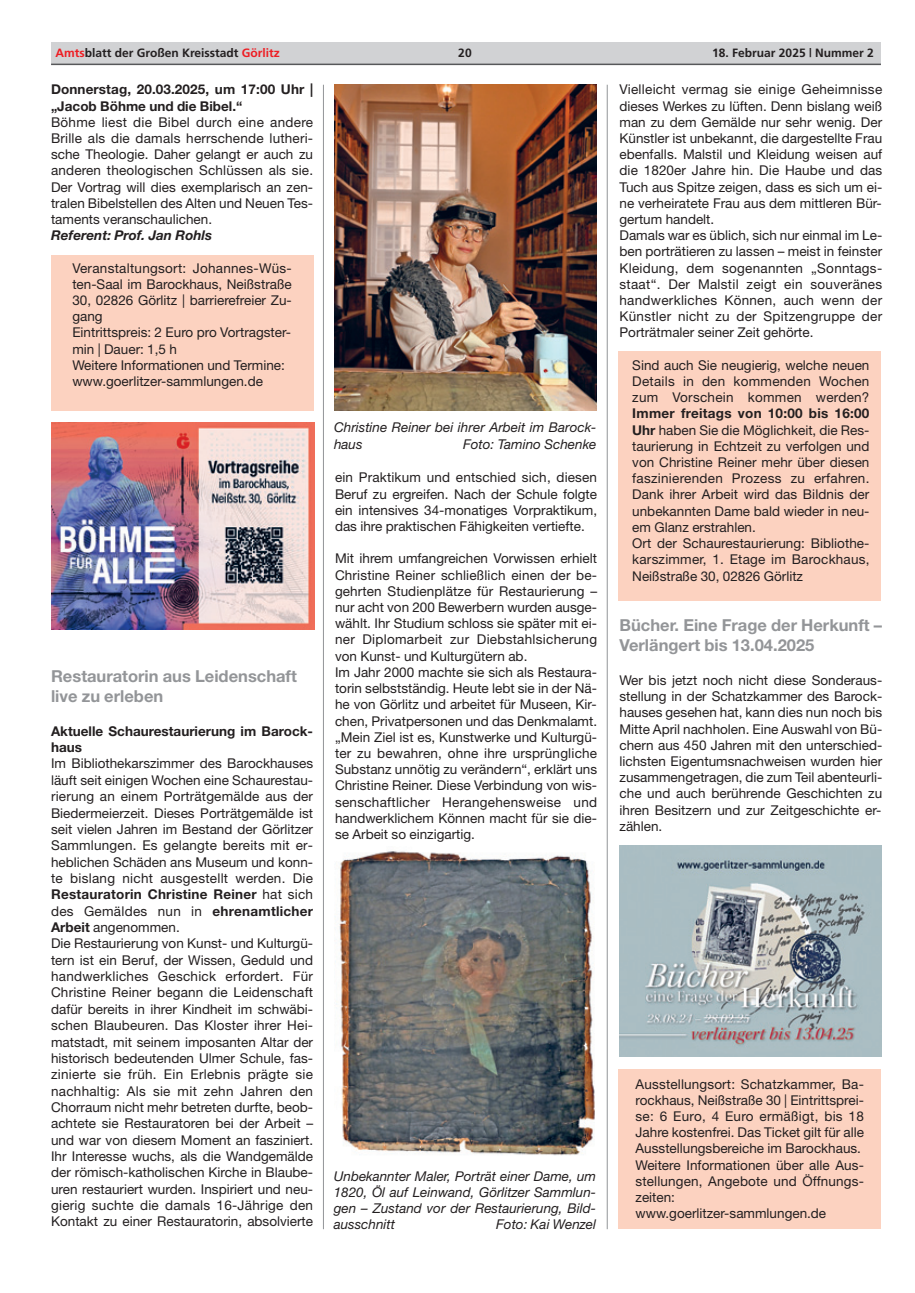
<style>
.page{position:relative;width:915px;height:1293px;background:#fff}
.page>*{position:absolute;margin:0;border:0;box-sizing:border-box;transform-origin:0 0}
.t1{font:700 16.5px/20px "Helvetica Neue";color:#939598}
.t2{font:13.5px/16.2px "Helvetica Neue";color:#231f20}
.t3{font:italic 13.5px/16.2px "Helvetica Neue";color:#231f20}
.t4{font:700 13.5px/16.2px "Helvetica Neue";color:#231f20}
.t5{font:italic 700 13.5px "Helvetica Neue";color:#231f20}
.t6{font:700 12px "Frutiger";color:#231f20}
.s1{color:#ee1d23}
.s2{font-weight:700}
</style>
<div class="page">
<div style="left:618px;top:1069px;width:262px;height:160px;background:#fcd2c0"></div>
<div style="left:51px;top:255px;width:262px;height:156px;background:#fcd2c0"></div>
<div style="left:51px;top:43px;width:829px;height:21px;background:#d1d2d4"></div>
<hr style="left:51px;top:64px;width:829px;height:1px;background:#57585a">
<img style="left:52px;top:423px;width:262px;height:207px">
<div style="left:618px;top:351px;width:262px;height:249px;background:#fcd2c0"></div>
<img style="left:334px;top:85px;width:262px;height:326px">
<img style="left:335px;top:851px;width:260px;height:305px">
<img style="left:619px;top:846px;width:262px;height:210px">
<hr style="left:323px;top:85px;width:1px;height:1144px;background:#939598">
<hr style="left:606px;top:85px;width:1px;height:1144px;background:#939598">
<p class="t6" style="left:55px;top:47px;width:226px"><span class="s1">Amts</span>blatt der Großen Kreisstadt <span class="s1">Görlitz</span></p>
<p class="t6" style="left:458px;top:47px;width:15px">20</p>
<p class="t6" style="left:712px;top:47px;width:163px">18. Februar 2025 | Nummer 2</p>
<p class="t4" style="left:51px;top:83px;width:263px">Donnerstag, 20.03.2025, um 17:00 Uhr | „Jacob Böhme und die Bibel.“</p>
<p class="t2" style="left:51px;top:115px;width:263px;text-align:justify">Böhme liest die Bibel durch eine andere Brille als die damals herrschende lutheri&shy;sche Theologie. Daher gelangt er auch zu anderen theologischen Schlüssen als sie.<br>Der Vortrag will dies exemplarisch an zen&shy;tralen Bibelstellen des Alten und Neuen Tes&shy;taments veranschaulichen.</p>
<p class="t5" style="left:51px;top:231px;width:162px">Referent: Prof. Jan Rohls</p>
<p class="t2" style="left:72px;top:261px;width:221px">Veranstaltungsort: Johannes-Wüs&shy;ten-Saal im Barockhaus, Neißstraße<br>30, 02826 Görlitz | barrierefreier Zu&shy;gang<br>Eintrittspreis: 2 Euro pro Vortragster&shy;min | Dauer: 1,5 h<br>Weitere Informationen und Termine: www.goerlitzer-sammlungen.de</p>
<p class="t2" style="left:619px;top:83px;width:264px">Vielleicht vermag sie einige Geheimnisse dieses Werkes zu lüften. Denn bislang weiß man zu dem Gemälde nur sehr wenig. Der Künstler ist unbekannt, die dargestellte Frau ebenfalls. Malstil und Kleidung weisen auf die 1820er Jahre hin. Die Haube und das Tuch aus Spitze zeigen, dass es sich um ei&shy;ne verheiratete Frau aus dem mittleren Bür&shy;gertum handelt.<br>Damals war es üblich, sich nur einmal im Le&shy;ben porträtieren zu lassen – meist in feinster Kleidung, dem sogenannten „Sonntags&shy;staat“. Der Malstil zeigt ein souveränes handwerkliches Können, auch wenn der Künstler nicht zu der Spitzengruppe der Porträtmaler seiner Zeit gehörte.</p>
<p class="t2" style="left:632px;top:358px;width:238px;text-align:justify">Sind auch Sie neugierig, welche neuen Details in den kommenden Wochen zum Vorschein kommen werden?</p>
<p class="t2" style="left:632px;top:407px;width:239px"><span class="s2">Immer freitags von 10:00 bis 16:00<br>Uhr</span> haben Sie die Möglichkeit, die Res&shy;taurierung in Echtzeit zu verfolgen und von Christine Reiner mehr über diesen faszinierenden Prozess zu erfahren.<br>Dank ihrer Arbeit wird das Bildnis der unbekannten Dame bald wieder in neu&shy;em Glanz erstrahlen.<br>Ort der Schaurestaurierung: Bibliothe&shy;karszimmer, 1. Etage im Barockhaus, Neißstraße 30, 02826 Görlitz</p>
<p class="t1" style="left:619px;top:617px;width:264px">Bücher. Eine Frage der Herkunft –<br>Verlängert bis 13.04.2025</p>
<p class="t2" style="left:619px;top:673px;width:264px;text-align:justify">Wer bis jetzt noch nicht diese Sonderaus&shy;stellung in der Schatzkammer des Barock&shy;hauses gesehen hat, kann dies nun noch bis Mitte April nachholen. Eine Auswahl von Bü&shy;chern aus 450 Jahren mit den unterschied&shy;lichsten Eigentumsnachweisen wurden hier zusammengetragen, die zum Teil abenteurli&shy;che und auch berührende Geschichten zu ihren Besitzern und zur Zeitgeschichte er&shy;zählen.</p>
<p class="t3" style="left:334px;top:421px;width:264px">Christine Reiner bei ihrer Arbeit im Barock&shy;haus</p>
<p class="t3" style="left:463px;top:437px;width:135px">Foto: Tamino Schenke</p>
<p class="t2" style="left:335px;top:471px;width:263px;text-align:justify">ein Praktikum und entschied sich, diesen Beruf zu ergreifen. Nach der Schule folgte ein intensives 34-monatiges Vorpraktikum, das ihre praktischen Fähigkeiten vertiefte.</p>
<p class="t2" style="left:335px;top:552px;width:263px">Mit ihrem umfangreichen Vorwissen erhielt Christine Reiner schließlich einen der be&shy;gehrten Studienplätze für Restaurierung – nur acht von 200 Bewerbern wurden ausge&shy;wählt. Ihr Studium schloss sie später mit ei&shy;ner Diplomarbeit zur Diebstahlsicherung von Kunst- und Kulturgütern ab.<br>Im Jahr 2000 machte sie sich als Restaura&shy;torin selbstständig. Heute lebt sie in der Nä&shy;he von Görlitz und arbeitet für Museen, Kir&shy;chen, Privatpersonen und das Denkmalamt. „Mein Ziel ist es, Kunstwerke und Kulturgü&shy;ter zu bewahren, ohne ihre ursprüngliche Substanz unnötig zu verändern“, erklärt uns Christine Reiner. Diese Verbindung von wis&shy;senschaftlicher Herangehensweise und handwerklichem Können macht für sie die&shy;se Arbeit so einzigartig.</p>
<p class="t1" style="left:51px;top:667px;width:247px">Restauratorin aus Leidenschaft live zu erleben</p>
<p class="t4" style="left:51px;top:724px;width:263px">Aktuelle Schaurestaurierung im Barock&shy;haus</p>
<p class="t2" style="left:51px;top:757px;width:263px">Im Bibliothekarszimmer des Barockhauses läuft seit einigen Wochen eine Schaurestau&shy;rierung an einem Porträtgemälde aus der Biedermeierzeit. Dieses Porträtgemälde ist seit vielen Jahren im Bestand der Görlitzer Sammlungen. Es gelangte bereits mit er&shy;heblichen Schäden ans Museum und konn&shy;te bislang nicht ausgestellt werden. Die <span class="s2">Restauratorin Christine Reiner</span> hat sich des Gemäldes nun in <span class="s2">ehrenamtlicher Arbeit</span> angenommen.<br>Die Restaurierung von Kunst- und Kulturgü&shy;tern ist ein Beruf, der Wissen, Geduld und handwerkliches Geschick erfordert. Für Christine Reiner begann die Leidenschaft dafür bereits in ihrer Kindheit im schwäbi&shy;schen Blaubeuren. Das Kloster ihrer Hei&shy;matstadt, mit seinem imposanten Altar der historisch bedeutenden Ulmer Schule, fas&shy;zinierte sie früh. Ein Erlebnis prägte sie nachhaltig: Als sie mit zehn Jahren den Chorraum nicht mehr betreten durfte, beob&shy;achtete sie Restauratoren bei der Arbeit – und war von diesem Moment an fasziniert.<br>Ihr Interesse wuchs, als die Wandgemälde der römisch-katholischen Kirche in Blaube&shy;uren restauriert wurden. Inspiriert und neu&shy;gierig suchte die damals 16-Jährige den Kontakt zu einer Restauratorin, absolvierte</p>
<p class="t2" style="left:635px;top:1077px;width:230px">Ausstellungsort: Schatzkammer, Ba&shy;rockhaus, Neißstraße 30 | Eintrittsprei&shy;se: 6 Euro, 4 Euro ermäßigt, bis 18<br>Jahre kostenfrei. Das Ticket gilt für alle Ausstellungsbereiche im Barockhaus.<br>Weitere Informationen über alle Aus&shy;stellungen, Angebote und Öffnungs&shy;zeiten: www.goerlitzer-sammlungen.de</p>
<p class="t3" style="left:333px;top:1169px;width:264px;text-align:justify">Unbekannter Maler, Porträt einer Dame, um 1820, Öl auf Leinwand, Görlitzer Sammlun&shy;gen – Zustand vor der Restaurierung, Bild&shy;ausschnitt</p>
<p class="t3" style="left:496px;top:1217px;width:101px">Foto: Kai Wenzel</p>
</div>
